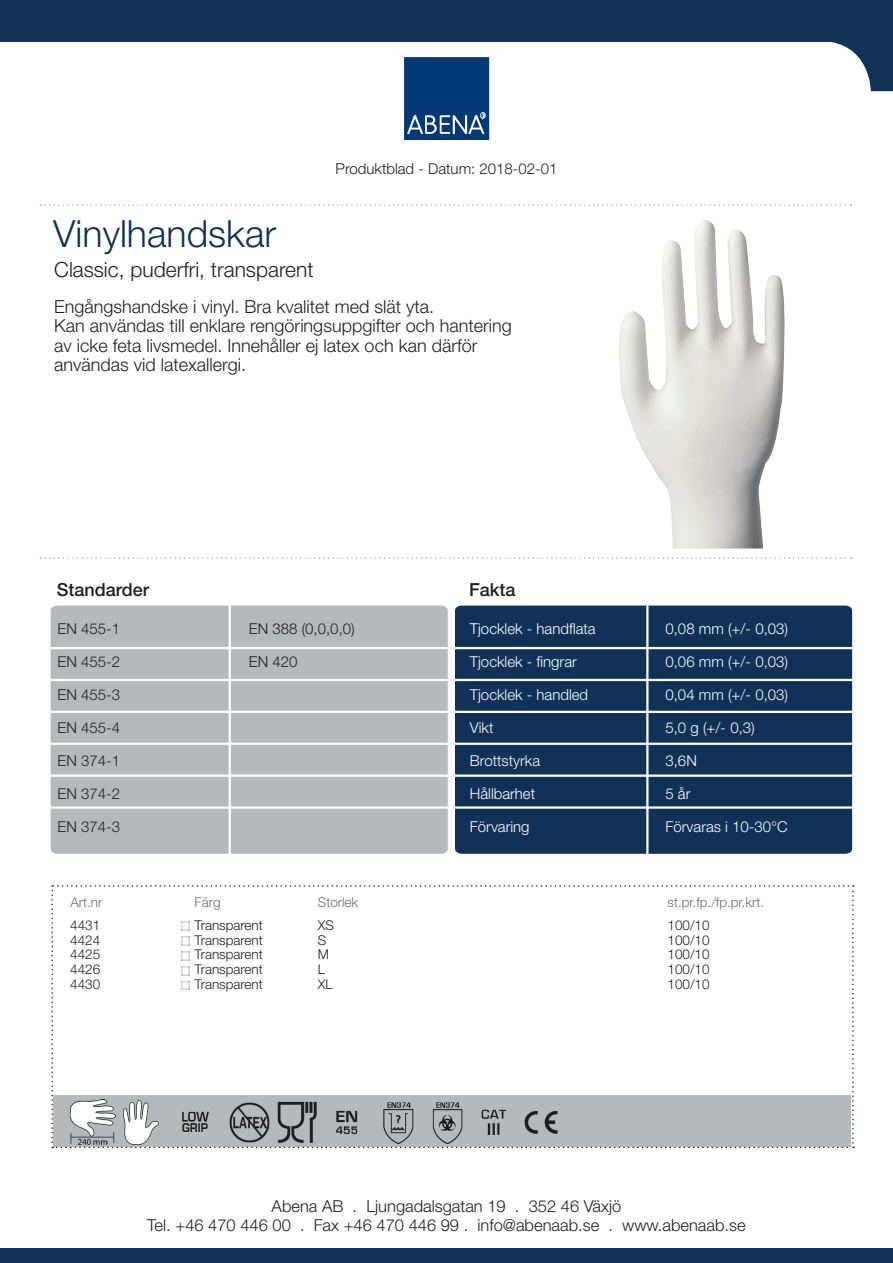
<style>
.page{position:relative;width:893px;height:1263px;background:#fff}
.page>*{position:absolute;margin:0;border:0;box-sizing:border-box;transform-origin:0 0}
.t1{font:300 37.5px "Helvetica Neue LT Pro";color:#113257}
.t2{font:300 21px "Helvetica Neue LT Pro";color:#231f20}
.t3{font:300 18px/19.5px "Helvetica Neue LT Pro";color:#231f20}
.t4{font:500 18px "Helvetica Neue LT Pro";color:#231f20}
.t5{font:300 16.5px "Helvetica Neue LT Pro";color:#231f20}
.t6{font:300 15px "Helvetica Neue LT Pro";color:#fff}
.t7{font:300 15px "Helvetica Neue LT Pro";color:#231f20}
.t8{font:300 13.5px "Helvetica Neue LT Pro";color:#231f20}
.t9{font:300 13.5px "Helvetica Neue LT Pro";color:#6c6d70}
</style>
<div class="page">
<img style="left:619px;top:220px;width:166px;height:329px">
<div style="left:455px;top:605px;width:397px;height:249px;background:#113257"></div>
<div style="left:51px;top:605px;width:397px;height:249px;background:#b6b9bc"></div>
<hr style="left:44px;top:647px;width:406px;height:2px;background:#fff">
<hr style="left:455px;top:647px;width:397px;height:2px;background:#fff">
<hr style="left:44px;top:679px;width:406px;height:2px;background:#fff">
<hr style="left:455px;top:679px;width:397px;height:2px;background:#fff">
<hr style="left:44px;top:711px;width:406px;height:2px;background:#fff">
<hr style="left:455px;top:711px;width:397px;height:2px;background:#fff">
<hr style="left:44px;top:743px;width:406px;height:2px;background:#fff">
<hr style="left:455px;top:743px;width:397px;height:2px;background:#fff">
<hr style="left:50px;top:774px;width:406px;height:3px;background:#fff">
<hr style="left:455px;top:774px;width:397px;height:3px;background:#fff">
<hr style="left:45px;top:806px;width:406px;height:3px;background:#fff">
<hr style="left:455px;top:806px;width:397px;height:3px;background:#fff">
<hr style="left:229px;top:605px;width:2px;height:251px;background:#fff">
<hr style="left:646px;top:605px;width:2px;height:251px;background:#fff">
<svg style="left:40px;top:204px;width:811px;height:2px"></svg>
<svg style="left:40px;top:557px;width:811px;height:2px"></svg>
<div style="left:0;top:1248px;width:893px;height:15px;background:#113257"></div>
<svg style="left:820px;top:41px;width:73px;height:51px"></svg>
<div style="left:0;top:0;width:893px;height:41px;background:#113257"></div>
<img style="left:404px;top:57px;width:85px;height:83px">
<svg style="left:51px;top:885px;width:803px;height:263px"></svg>
<p class="t1" style="left:53px;top:211px;width:225px">Vinylhandskar</p>
<p class="t7" style="left:336px;top:160px;width:223px">Produktblad - Datum: 2018-02-01</p>
<p class="t2" style="left:54px;top:256px;width:261px">Classic, puderfri, transparent</p>
<p class="t3" style="left:54px;top:296px;width:382px">Engångshandske i vinyl. Bra kvalitet med slät yta.</p>
<p class="t3" style="left:54px;top:316px;width:459px">Kan användas till enklare rengöringsuppgifter och hantering av icke feta livsmedel. Innehåller ej latex och kan därför</p>
<p class="t3" style="left:54px;top:355px;width:194px">användas vid latexallergi.</p>
<p class="t4" style="left:57px;top:579px;width:94px">Standarder</p>
<p class="t4" style="left:469px;top:579px;width:48px">Fakta</p>
<p class="t7" style="left:58px;top:619px;width:64px">EN 455-1</p>
<p class="t7" style="left:58px;top:652px;width:64px">EN 455-2</p>
<p class="t7" style="left:58px;top:685px;width:64px">EN 455-3</p>
<p class="t7" style="left:58px;top:718px;width:64px">EN 455-4</p>
<p class="t7" style="left:58px;top:751px;width:64px">EN 374-1</p>
<p class="t7" style="left:58px;top:784px;width:64px">EN 374-2</p>
<p class="t7" style="left:58px;top:817px;width:64px">EN 374-3</p>
<p class="t7" style="left:249px;top:619px;width:107px">EN 388 (0,0,0,0)</p>
<p class="t7" style="left:249px;top:652px;width:50px">EN 420</p>
<p class="t6" style="left:470px;top:619px;width:127px">Tjocklek - handflata</p>
<p class="t6" style="left:470px;top:652px;width:108px">Tjocklek - fingrar</p>
<p class="t6" style="left:470px;top:685px;width:120px">Tjocklek - handled</p>
<p class="t6" style="left:470px;top:718px;width:25px">Vikt</p>
<p class="t6" style="left:470px;top:751px;width:72px">Brottstyrka</p>
<p class="t6" style="left:470px;top:784px;width:67px">Hållbarhet</p>
<p class="t6" style="left:470px;top:817px;width:61px">Förvaring</p>
<p class="t9" style="left:70px;top:893px;width:34px">Art.nr</p>
<p class="t8" style="left:70px;top:916px;width:32px">4431</p>
<p class="t8" style="left:70px;top:931px;width:32px">4424</p>
<p class="t8" style="left:70px;top:946px;width:32px">4425</p>
<p class="t8" style="left:70px;top:961px;width:32px">4426</p>
<p class="t8" style="left:70px;top:976px;width:32px">4430</p>
<p class="t9" style="left:195px;top:893px;width:28px">Färg</p>
<p class="t8" style="left:195px;top:916px;width:70px">Transparent</p>
<p class="t8" style="left:195px;top:931px;width:70px">Transparent</p>
<p class="t8" style="left:195px;top:946px;width:70px">Transparent</p>
<p class="t8" style="left:195px;top:961px;width:70px">Transparent</p>
<p class="t8" style="left:195px;top:976px;width:70px">Transparent</p>
<p class="t9" style="left:318px;top:893px;width:42px">Storlek</p>
<p class="t8" style="left:318px;top:916px;width:18px">XS</p>
<p class="t8" style="left:318px;top:931px;width:10px">S</p>
<p class="t8" style="left:318px;top:946px;width:13px">M</p>
<p class="t8" style="left:318px;top:961px;width:9px">L</p>
<p class="t8" style="left:318px;top:976px;width:16px">XL</p>
<p class="t6" style="left:665px;top:619px;width:124px">0,08 mm (+/- 0,03)</p>
<p class="t6" style="left:665px;top:652px;width:124px">0,06 mm (+/- 0,03)</p>
<p class="t6" style="left:665px;top:685px;width:124px">0,04 mm (+/- 0,03)</p>
<p class="t6" style="left:665px;top:718px;width:91px">5,0 g (+/- 0,3)</p>
<p class="t6" style="left:665px;top:751px;width:33px">3,6N</p>
<p class="t6" style="left:665px;top:784px;width:27px">5 år</p>
<p class="t6" style="left:665px;top:817px;width:124px">Förvaras i 10-30°C</p>
<p class="t9" style="left:668px;top:893px;width:98px">st.pr.fp./fp.pr.krt.</p>
<p class="t8" style="left:668px;top:916px;width:44px">100/10</p>
<p class="t8" style="left:668px;top:931px;width:44px">100/10</p>
<p class="t8" style="left:668px;top:946px;width:44px">100/10</p>
<p class="t8" style="left:668px;top:961px;width:44px">100/10</p>
<p class="t8" style="left:668px;top:976px;width:44px">100/10</p>
<p class="t5" style="left:272px;top:1196px;width:351px">Abena AB . Ljungadalsgatan 19 . 352 46 Växjö</p>
<p class="t5" style="left:147px;top:1215px;width:600px">Tel. +46 470 446 00 . Fax +46 470 446 99 . info@abenaab.se . www.abenaab.se</p>
</div>
